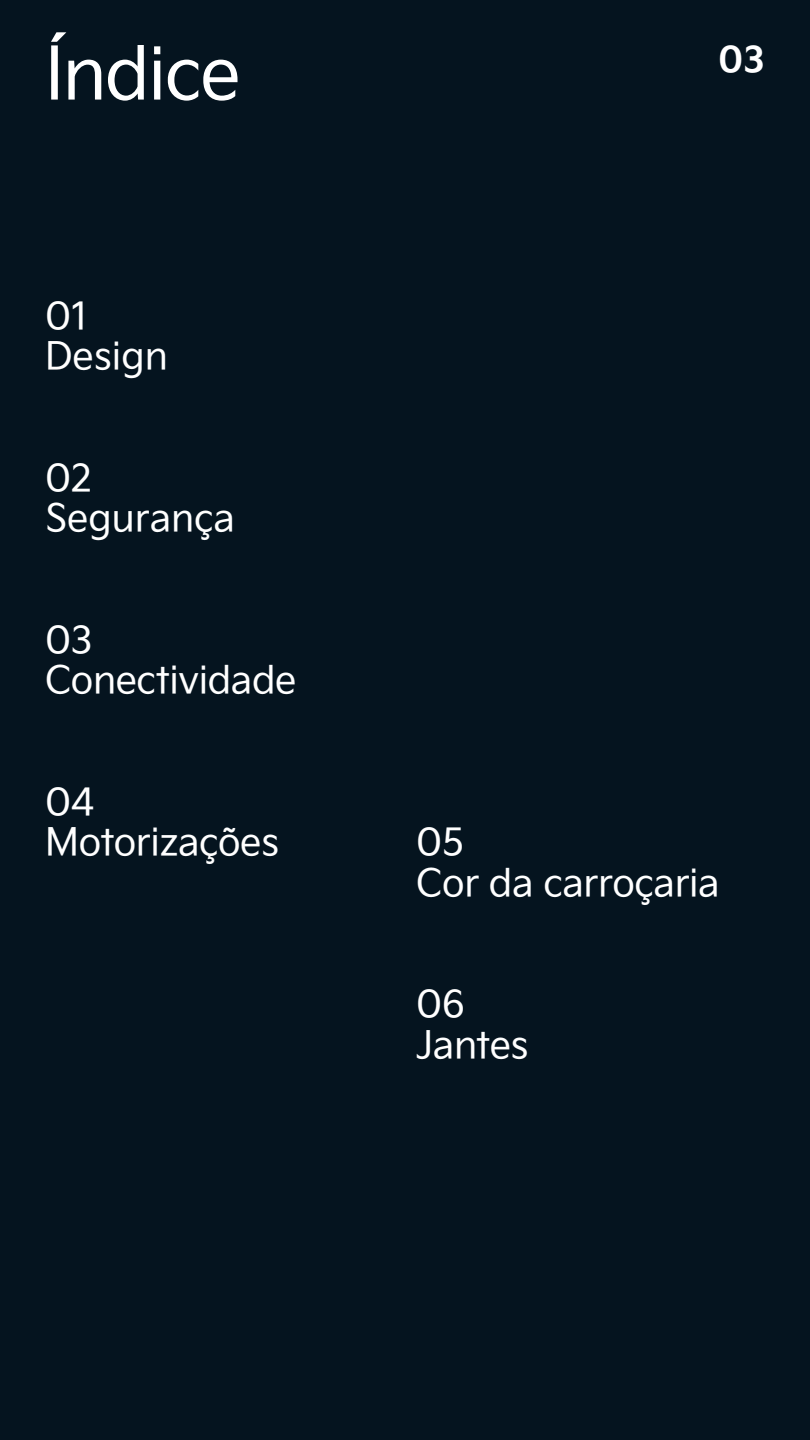
<style>
.page{position:relative;width:810px;height:1440px;background:#05141f}
.page>*{position:absolute;margin:0;border:0;box-sizing:border-box;transform-origin:0 0}
.t1{font:71.25px "Kia Signature OTF Regular";letter-spacing:-.02em;color:#fff}
.t2{font:37.5px/40.5px "Kia Signature OTF Regular";letter-spacing:-.01em;color:#fff}
.t3{font:36px "Kia Signature OTF Bold";color:#fff}
</style>
<div class="page">
<h1 class="t1" style="left:45px;top:21px;width:197px">Índice</h1>
<p class="t2" style="left:45px;top:293px;width:44px">01</p>
<p class="t2" style="left:45px;top:333px;width:124px">Design</p>
<p class="t2" style="left:45px;top:455px;width:192px">02<br>Segurança</p>
<p class="t2" style="left:45px;top:617px;width:253px">03<br>Conectividade</p>
<p class="t2" style="left:45px;top:779px;width:236px">04<br>Motorizações</p>
<p class="t3" style="left:718px;top:32px;width:48px">03</p>
<p class="t2" style="left:416px;top:819px;width:305px">05<br>Cor da carroçaria</p>
<p class="t2" style="left:416px;top:981px;width:114px">06<br>Jantes</p>
</div>
